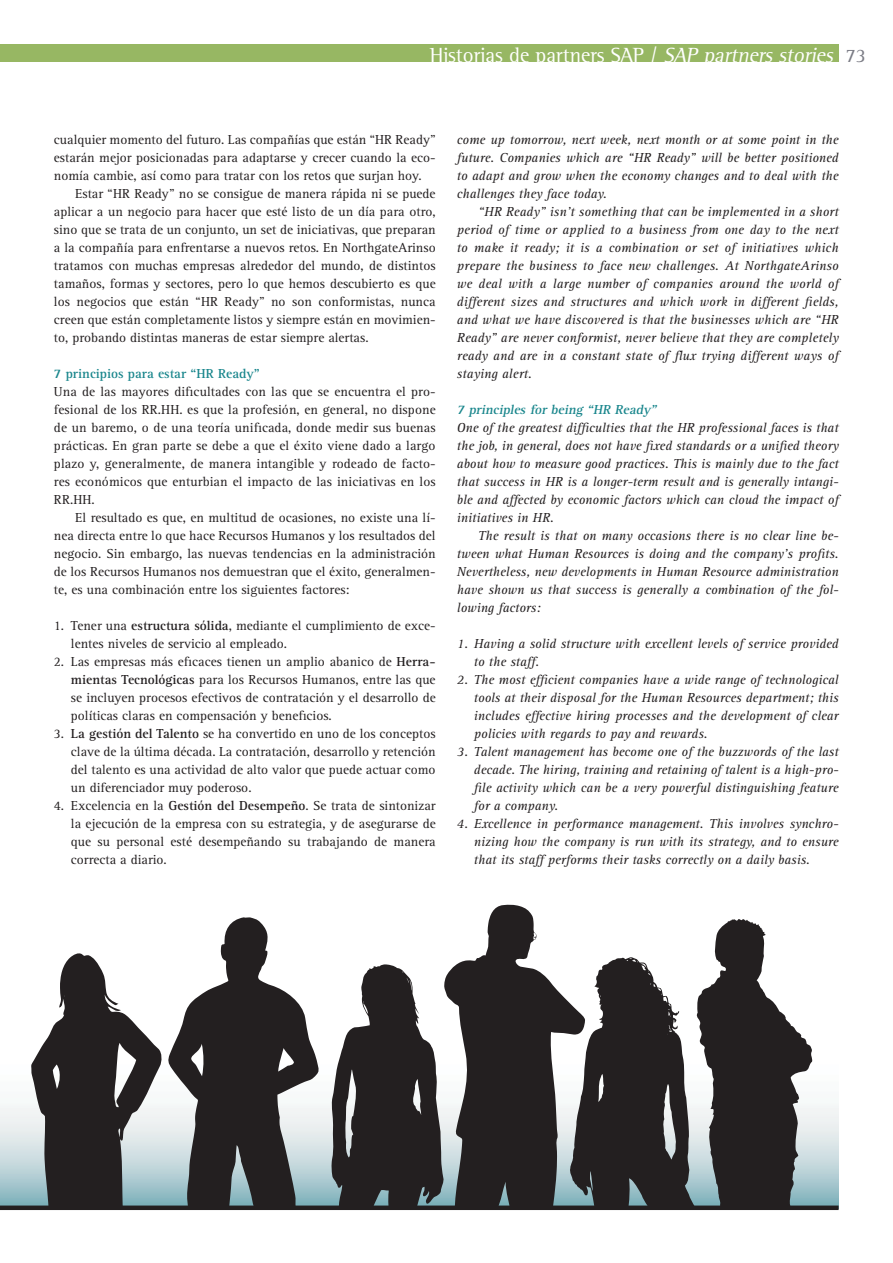
<style>
.page{position:relative;width:893px;height:1263px;background:#fff}
.page>*{position:absolute;margin:0;border:0;box-sizing:border-box;transform-origin:0 0}
.t1{font:21px "Rotis Semi Serif";color:#fff}
.t2{font:19.5px "Rotis Semi Serif";color:#7b7c85}
.t3{font:13.5px/18px "Rotis Serif";color:#231f20;text-align:justify}
.t4{font:italic 13.5px/18px "Rotis Serif";color:#231f20;text-align:justify}
.t5{font:700 13.5px "Rotis Serif";color:#19868c}
.t6{font:italic 700 13.5px "Rotis Serif";color:#19868c}
.s1{font-style:italic}
.s2{font-weight:700}
</style>
<div class="page">
<svg style="left:0;top:1105px;width:838px;height:101px;background:#c6d9dd"></svg>
<svg style="left:336px;top:964px;width:99px;height:242px"></svg>
<svg style="left:594px;top:919px;width:219px;height:287px"></svg>
<svg style="left:31px;top:953px;width:122px;height:253px"></svg>
<svg style="left:435px;top:904px;width:159px;height:302px;fill:#231f20"></svg>
<svg style="left:153px;top:917px;width:183px;height:289px"></svg>
<hr style="left:0;top:1206px;width:838px;height:4px;background:#231f20">
<div style="left:0;top:45px;width:838px;height:17px;background:#97b763"></div>
<h1 class="t1" style="left:430px;top:47px;width:408px">Historias de partners SAP / <span class="s1">SAP partners stories</span></h1>
<h2 class="t2" style="left:846px;top:48px;width:22px">73</h2>
<p class="t3" style="left:54px;top:132px;width:383px">cualquier momento del futuro. Las compañías que están “HR Ready” estarán mejor posicionadas para adaptarse y crecer cuando la eco&shy;nomía cambie, así como para tratar con los retos que surjan hoy.</p>
<p class="t3" style="left:54px;top:186px;width:383px;text-indent:21px">Estar “HR Ready” no se consigue de manera rápida ni se puede aplicar a un negocio para hacer que esté listo de un día para otro, sino que se trata de un conjunto, un set de iniciativas, que preparan a la compañía para enfrentarse a nuevos retos. En NorthgateArinso tratamos con muchas empresas alrededor del mundo, de distintos tamaños, formas y sectores, pero lo que hemos descubierto es que los negocios que están “HR Ready” no son conformistas, nunca creen que están completamente listos y siempre están en movimien&shy;to, probando distintas maneras de estar siempre alertas.</p>
<p class="t5" style="left:54px;top:369px;width:207px">7 principios para estar “HR Ready”</p>
<p class="t3" style="left:54px;top:384px;width:383px">Una de las mayores dificultades con las que se encuentra el pro&shy;fesional de los RR.HH. es que la profesión, en general, no dispone de un baremo, o de una teoría unificada, donde medir sus buenas prácticas. En gran parte se debe a que el éxito viene dado a largo plazo y, generalmente, de manera intangible y rodeado de facto&shy;res económicos que enturbian el impacto de las iniciativas en los RR.HH.</p>
<p class="t3" style="left:54px;top:510px;width:383px;text-indent:21px">El resultado es que, en multitud de ocasiones, no existe una lí&shy;nea directa entre lo que hace Recursos Humanos y los resultados del negocio. Sin embargo, las nuevas tendencias en la administración de los Recursos Humanos nos demuestran que el éxito, generalmen&shy;te, es una combinación entre los siguientes factores:</p>
<p class="t3" style="left:71px;top:618px;width:366px;text-indent:-17px">1. Tener una <span class="s2">estructura sólida</span>, mediante el cumplimiento de exce&shy;lentes niveles de servicio al empleado.</p>
<p class="t3" style="left:71px;top:654px;width:366px;text-indent:-17px">2. Las empresas más eficaces tienen un amplio abanico de <span class="s2">Herra&shy;mientas Tecnológicas</span> para los Recursos Humanos, entre las que se incluyen procesos efectivos de contratación y el desarrollo de políticas claras en compensación y beneficios.</p>
<p class="t3" style="left:71px;top:726px;width:366px;text-indent:-17px">3. <span class="s2">La gestión del Talento</span> se ha convertido en uno de los conceptos clave de la última década. La contratación, desarrollo y retención del talento es una actividad de alto valor que puede actuar como un diferenciador muy poderoso.</p>
<p class="t3" style="left:71px;top:798px;width:366px;text-indent:-17px">4. Excelencia en la <span class="s2">Gestión del Desempeño</span>. Se trata de sintonizar la ejecución de la empresa con su estrategia, y de asegurarse de que su personal esté desempeñando su trabajando de manera correcta a diario.</p>
<p class="t4" style="left:457px;top:132px;width:383px">come up tomorrow, next week, next month or at some point in the future. Companies which are “HR Ready” will be better positioned to adapt and grow when the economy changes and to deal with the challenges they face today.</p>
<p class="t4" style="left:457px;top:204px;width:383px;text-indent:21px">“HR Ready” isn’t something that can be implemented in a short period of time or applied to a business from one day to the next to make it ready; it is a combination or set of initiatives which prepare the business to face new challenges. At NorthgateArinso we deal with a large number of companies around the world of different sizes and structures and which work in different fields, and what we have discovered is that the businesses which are “HR Ready” are never conformist, never believe that they are completely ready and are in a constant state of flux trying different ways of staying alert.</p>
<p class="t6" style="left:457px;top:405px;width:203px">7 principles for being “HR Ready ”</p>
<p class="t4" style="left:457px;top:420px;width:383px">One of the greatest difficulties that the HR professional faces is that the job, in general, does not have fixed standards or a unified theory about how to measure good practices. This is mainly due to the fact that success in HR is a longer-term result and is generally intangi&shy;ble and affected by economic factors which can cloud the impact of initiatives in HR.</p>
<p class="t4" style="left:457px;top:528px;width:383px;text-indent:21px">The result is that on many occasions there is no clear line be&shy;tween what Human Resources is doing and the company’s profits.<br>Nevertheless, new developments in Human Resource administration have shown us that success is generally a combination of the fol&shy;lowing factors:</p>
<p class="t4" style="left:474px;top:636px;width:366px;text-indent:-17px">1. Having a solid structure with excellent levels of service provided to the staff.</p>
<p class="t4" style="left:474px;top:672px;width:366px;text-indent:-17px">2. The most efficient companies have a wide range of technological tools at their disposal for the Human Resources department; this includes effective hiring processes and the development of clear policies with regards to pay and rewards.</p>
<p class="t4" style="left:474px;top:744px;width:366px;text-indent:-17px">3. Talent management has become one of the buzzwords of the last decade. The hiring, training and retaining of talent is a high-pro&shy;file activity which can be a very powerful distinguishing feature for a company.</p>
<p class="t4" style="left:474px;top:816px;width:366px;text-indent:-17px">4. Excellence in performance management. This involves synchro&shy;nizing how the company is run with its strategy, and to ensure that its staff performs their tasks correctly on a daily basis.</p>
</div>
